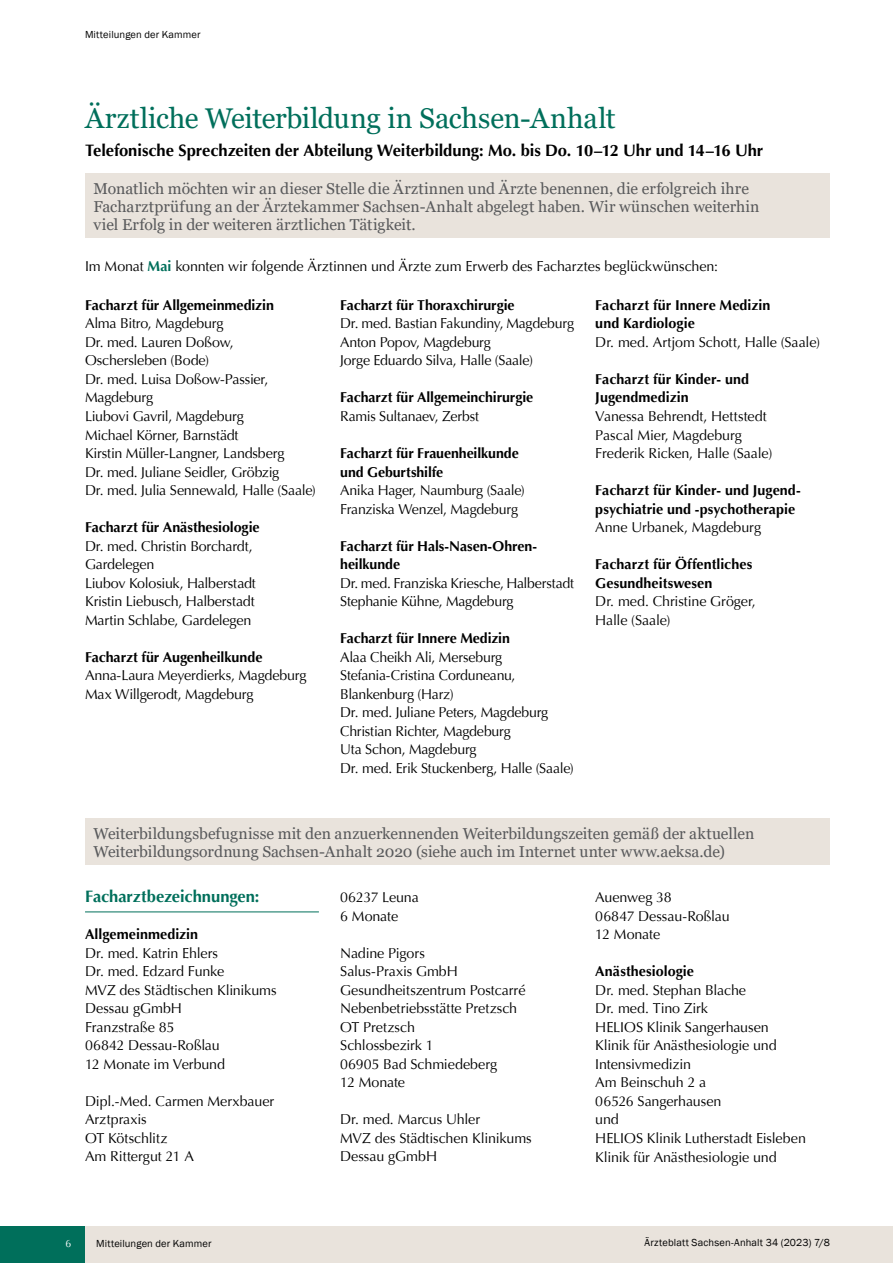
<style>
.page{position:relative;width:893px;height:1263px;background:#fff}
.page>*{position:absolute;margin:0;border:0;box-sizing:border-box;transform-origin:0 0}
.t1{font:28.5px "Georgia";letter-spacing:-.005em;color:#006f5b}
.t2{font:700 16.5px "Optima";letter-spacing:-.005em;color:#000}
.t3{font:700 16.5px "Optima";letter-spacing:-.005em;color:#006f5b}
.t4{font:15.75px/18px "Georgia";letter-spacing:-.005em;color:#58595b}
.t5{font:14.25px/18.5px "Optima";letter-spacing:-.01em;color:#000}
.t6{font:700 14.25px/18.5px "Optima";color:#000}
.t7{font:10.5px "Franklin Gothic";letter-spacing:.01em;color:#000}
.t8{font:10.5px "Optima";color:#fff}
.s1{font-weight:700;color:#006f5b}
</style>
<div class="page">
<div style="left:0;top:1226px;width:893px;height:37px;background:#e9e3dc"></div>
<div style="left:0;top:1226px;width:85px;height:37px;background:#006f5b"></div>
<div style="left:85px;top:173px;width:744px;height:65px;background:#e9e3dc"></div>
<div style="left:85px;top:818px;width:744px;height:47px;background:#e9e3dc"></div>
<hr style="left:85px;top:911px;width:234px;height:1px;background:#006f5b">
<p class="t7" style="left:85px;top:28px;width:117px">Mitteilungen der Kammer</p>
<h1 class="t1" style="left:85px;top:101px;width:532px">Ärztliche Weiterbildung in Sachsen-Anhalt</h1>
<p class="t2" style="left:85px;top:140px;width:680px">Telefonische Sprechzeiten der Abteilung Weiterbildung: Mo. bis Do. 10–12 Uhr und 14–16 Uhr</p>
<p class="t4" style="left:94px;top:180px;width:667px">Monatlich möchten wir an dieser Stelle die Ärztinnen und Ärzte benennen, die erfolgreich ihre<br>Facharztprüfung an der Ärztekammer Sachsen-Anhalt abgelegt haben. Wir wünschen weiterhin viel Erfolg in der weiteren ärztlichen Tätigkeit.</p>
<p class="t5" style="left:85px;top:257px;width:635px">Im Monat <span class="s1">Mai</span> konnten wir folgende Ärztinnen und Ärzte zum Erwerb des Facharztes beglückwünschen:</p>
<p class="t6" style="left:85px;top:296px;width:190px">Facharzt für Allgemeinmedizin</p>
<p class="t5" style="left:85px;top:315px;width:232px">Alma Bitro, Magdeburg<br>Dr. med. Lauren Doßow,<br>Oschersleben (Bode)<br>Dr. med. Luisa Doßow-Passier,<br>Magdeburg<br>Liubovi Gavril, Magdeburg<br>Michael Körner, Barnstädt<br>Kirstin Müller-Langner, Landsberg<br>Dr. med. Juliane Seidler, Gröbzig<br>Dr. med. Julia Sennewald, Halle (Saale)</p>
<p class="t6" style="left:85px;top:518px;width:176px">Facharzt für Anästhesiologie</p>
<p class="t5" style="left:85px;top:537px;width:172px">Dr. med. Christin Borchardt,<br>Gardelegen<br>Liubov Kolosiuk, Halberstadt<br>Kristin Liebusch, Halberstadt<br>Martin Schlabe, Gardelegen</p>
<p class="t6" style="left:85px;top:648px;width:179px">Facharzt für Augenheilkunde</p>
<p class="t5" style="left:85px;top:666px;width:223px">Anna-Laura Meyerdierks, Magdeburg<br>Max Willgerodt, Magdeburg</p>
<p class="t6" style="left:340px;top:296px;width:176px">Facharzt für Thoraxchirurgie</p>
<p class="t5" style="left:340px;top:315px;width:235px">Dr. med. Bastian Fakundiny, Magdeburg<br>Anton Popov, Magdeburg<br>Jorge Eduardo Silva, Halle (Saale)</p>
<p class="t6" style="left:340px;top:389px;width:195px">Facharzt für Allgemeinchirurgie</p>
<p class="t5" style="left:340px;top:407px;width:140px">Ramis Sultanaev, Zerbst</p>
<p class="t6" style="left:340px;top:444px;width:180px">Facharzt für Frauenheilkunde und Geburtshilfe</p>
<p class="t5" style="left:340px;top:481px;width:186px">Anika Hager, Naumburg (Saale)<br>Franziska Wenzel, Magdeburg</p>
<p class="t6" style="left:340px;top:537px;width:198px">Facharzt für Hals-Nasen-Ohren&shy;heilkunde</p>
<p class="t5" style="left:340px;top:574px;width:235px">Dr. med. Franziska Kriesche, Halberstadt<br>Stephanie Kühne, Magdeburg</p>
<p class="t6" style="left:340px;top:629px;width:171px">Facharzt für Innere Medizin</p>
<p class="t5" style="left:340px;top:648px;width:235px">Alaa Cheikh Ali, Merseburg<br>Stefania-Cristina Corduneanu,<br>Blankenburg (Harz)<br>Dr. med. Juliane Peters, Magdeburg<br>Christian Richter, Magdeburg<br>Uta Schon, Magdeburg<br>Dr. med. Erik Stuckenberg, Halle (Saale)</p>
<p class="t6" style="left:595px;top:296px;width:177px">Facharzt für Innere Medizin und Kardiologie</p>
<p class="t5" style="left:595px;top:333px;width:226px">Dr. med. Artjom Schott, Halle (Saale)</p>
<p class="t6" style="left:595px;top:370px;width:155px">Facharzt für Kinder- und<br>Jugendmedizin</p>
<p class="t5" style="left:595px;top:407px;width:178px">Vanessa Behrendt, Hettstedt<br>Pascal Mier, Magdeburg<br>Frederik Ricken, Halle (Saale)</p>
<p class="t6" style="left:595px;top:481px;width:207px">Facharzt für Kinder- und Jugend&shy;psychiatrie und -psychotherapie</p>
<p class="t5" style="left:595px;top:518px;width:167px">Anne Urbanek, Magdeburg</p>
<p class="t6" style="left:595px;top:555px;width:158px">Facharzt für Öffentliches<br>Gesundheitswesen</p>
<p class="t5" style="left:595px;top:592px;width:162px">Dr. med. Christine Gröger,<br>Halle (Saale)</p>
<p class="t4" style="left:94px;top:825px;width:662px">Weiterbildungsbefugnisse mit den anzuerkennenden Weiterbildungszeiten gemäß der aktuellen<br>Weiterbildungsordnung Sachsen-Anhalt 2020 (siehe auch im Internet unter www.aeksa.de)</p>
<p class="t3" style="left:85px;top:886px;width:176px">Facharztbezeichnungen:</p>
<p class="t6" style="left:85px;top:925px;width:115px">Allgemeinmedizin</p>
<p class="t5" style="left:85px;top:944px;width:193px">Dr. med. Katrin Ehlers<br>Dr. med. Edzard Funke<br>MVZ des Städtischen Klinikums<br>Dessau gGmbH<br>Franzstraße 85<br>06842 Dessau-Roßlau<br>12 Monate im Verbund</p>
<p class="t5" style="left:85px;top:1092px;width:191px">Dipl.-Med. Carmen Merxbauer<br>Arztpraxis<br>OT Kötschlitz<br>Am Rittergut 21 A</p>
<p class="t5" style="left:340px;top:888px;width:80px">06237 Leuna<br>6 Monate</p>
<p class="t5" style="left:340px;top:944px;width:187px">Nadine Pigors<br>Salus-Praxis GmbH<br>Gesundheitszentrum Postcarré<br>Nebenbetriebsstätte Pretzsch<br>OT Pretzsch<br>Schlossbezirk 1<br>06905 Bad Schmiedeberg<br>12 Monate</p>
<p class="t5" style="left:340px;top:1111px;width:193px">Dr. med. Marcus Uhler<br>MVZ des Städtischen Klinikums<br>Dessau gGmbH</p>
<p class="t5" style="left:595px;top:888px;width:136px">Auenweg 38<br>06847 Dessau-Roßlau<br>12 Monate</p>
<p class="t6" style="left:595px;top:962px;width:100px">Anästhesiologie</p>
<p class="t5" style="left:595px;top:981px;width:212px">Dr. med. Stephan Blache<br>Dr. med. Tino Zirk<br>HELIOS Klinik Sangerhausen<br>Klinik für Anästhesiologie und<br>Intensivmedizin<br>Am Beinschuh 2 a<br>06526 Sangerhausen<br>und<br>HELIOS Klinik Lutherstadt Eisleben<br>Klinik für Anästhesiologie und</p>
<p class="t8" style="left:66px;top:1237px;width:7px">6</p>
<p class="t7" style="left:645px;top:1236px;width:187px">Ärzteblatt Sachsen-Anhalt 34 (2023) 7/8</p>
<p class="t7" style="left:96px;top:1237px;width:117px">Mitteilungen der Kammer</p>
</div>
